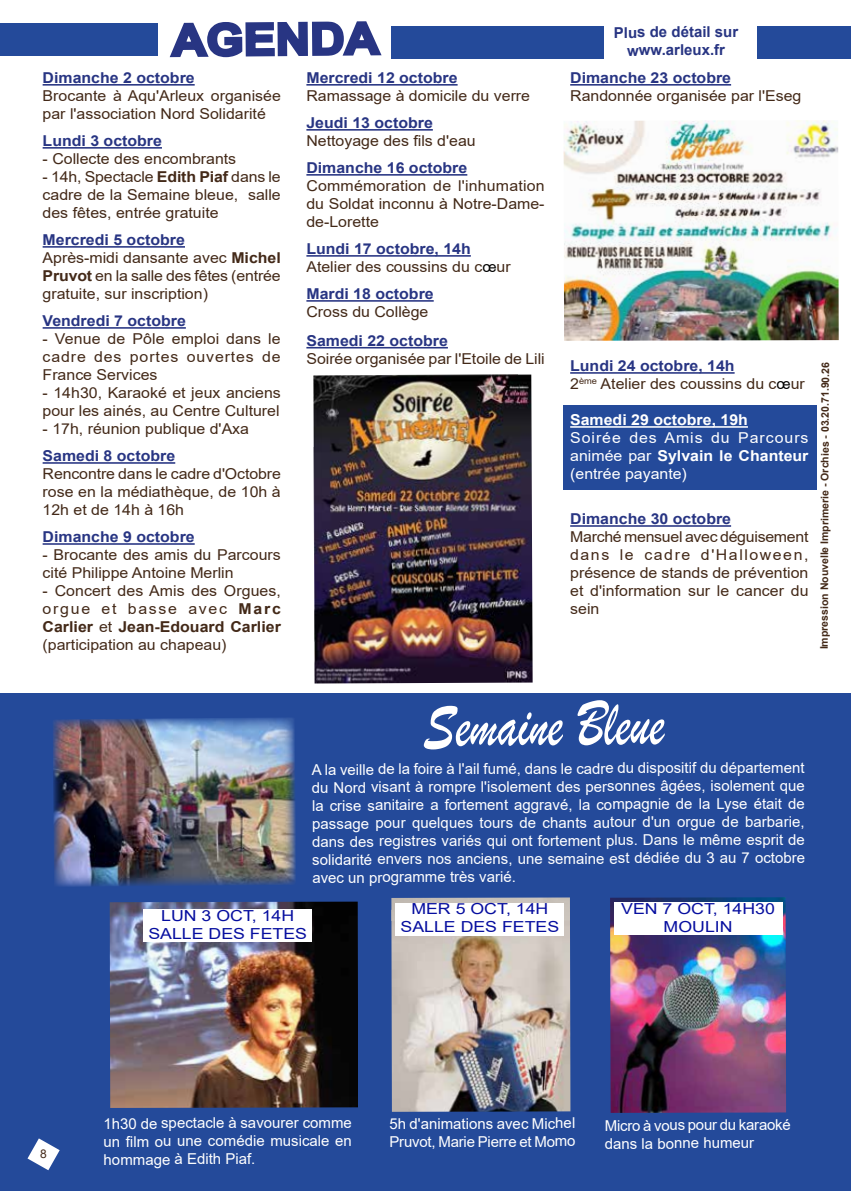
<style>
.page{position:relative;width:851px;height:1191px;background:#fff}
.page>*{position:absolute;margin:0;border:0;box-sizing:border-box;transform-origin:0 0}
.t1{font:67.5px "Brush Script";color:#fff;scale:.74 1}
.t2{font:700 43.5px "Arial";color:#283583;scale:1.1 1}
.t3{font:15.15px/18.3px "Arial";color:#060e9f;text-align:center;scale:1.17 1}
.t4{font:15px/18px "Arial";color:#432918;scale:1.06 1}
.t5{font:15px/18.1px "Arial";letter-spacing:-.005em;color:#fff;text-align:justify}
.t6{font:700 15px "Arial";color:#283583;scale:1.06 1}
.t7{font:15px/18px "Arial";letter-spacing:-.005em;color:#fff;text-align:justify;scale:1.06 1}
.t8{font:700 15px/18px "Arial";color:#283583;text-align:center}
.t9{font:700 15px "Arial";color:#fff;scale:1.06 1}
.t10{font:12px "Arial";color:#432918}
.t11{font:700 10.5px "Arial";letter-spacing:-.005em;color:#432918}
.s1{font-weight:700}
.s2{font-weight:700;color:#283583}
.s3{color:#000}
</style>
<div class="page">
<svg style="left:169px;top:21px;width:213px;height:37px"></svg>
<img style="left:313px;top:374px;width:219px;height:309px">
<div style="left:0;top:693px;width:850px;height:498px;background:#244a9a"></div>
<img style="left:53px;top:718px;width:243px;height:169px">
<img style="left:110px;top:901px;width:248px;height:207px">
<div style="left:143px;top:909px;width:169px;height:33px;background:#fff"></div>
<img style="left:391px;top:921px;width:179px;height:190px">
<img style="left:610px;top:897px;width:176px;height:215px">
<div style="left:613px;top:902px;width:169px;height:33px;background:#fff"></div>
<svg style="left:28px;top:1138px;width:32px;height:32px"></svg>
<img style="left:391px;top:897px;width:179px;height:24px">
<div style="left:395px;top:903px;width:169px;height:32px;background:#fff"></div>
<div style="left:0;top:23px;width:157px;height:32px;background:#244a9a"></div>
<div style="left:391px;top:26px;width:212px;height:32px;background:#244a9a"></div>
<div style="left:757px;top:27px;width:93px;height:32px;background:#244a9a"></div>
<img style="left:563px;top:120px;width:275px;height:221px">
<div style="left:563px;top:405px;width:253px;height:84px;background:#244a9a"></div>
<hr style="left:43px;top:84px;width:152px;height:2px;background:#283583">
<hr style="left:43px;top:147px;width:119px;height:2px;background:#283583">
<hr style="left:43px;top:246px;width:142px;height:2px;background:#283583">
<hr style="left:43px;top:327px;width:143px;height:2px;background:#283583">
<hr style="left:43px;top:462px;width:132px;height:2px;background:#283583">
<hr style="left:43px;top:543px;width:152px;height:2px;background:#283583">
<hr style="left:306px;top:84px;width:151px;height:2px;background:#283583">
<hr style="left:306px;top:129px;width:127px;height:2px;background:#283583">
<hr style="left:306px;top:174px;width:161px;height:2px;background:#283583">
<hr style="left:306px;top:255px;width:165px;height:2px;background:#283583">
<hr style="left:306px;top:300px;width:127px;height:2px;background:#283583">
<hr style="left:306px;top:347px;width:142px;height:1px;background:#283583">
<hr style="left:570px;top:84px;width:161px;height:2px;background:#283583">
<hr style="left:570px;top:372px;width:164px;height:2px;background:#283583">
<hr style="left:570px;top:426px;width:177px;height:2px;background:#fff">
<hr style="left:570px;top:525px;width:161px;height:2px;background:#283583">
<h2 class="t2" style="left:171px;top:10px;width:190px;rotate:-1deg">AGENDA</h2>
<p class="t8" style="left:614px;top:23px;width:126px">Plus de détail sur www.arleux.fr</p>
<p class="t6" style="left:43px;top:67px;width:145px">Dimanche 2 octobre</p>
<p class="t4" style="left:43px;top:87px;width:226px">Brocante à Aqu'Arleux organisée par l'association Nord Solidarité</p>
<p class="t6" style="left:43px;top:130px;width:114px">Lundi 3 octobre</p>
<p class="t4" style="left:43px;top:150px;width:184px">- Collecte des encombrants</p>
<p class="t4" style="left:43px;top:168px;width:226px;text-align:justify">- 14h, Spectacle <span class="s1">Edith Piaf</span> dans le cadre de la Semaine bleue, salle des fêtes, entrée gratuite</p>
<p class="t4" style="left:43px;top:231px;width:226px"><span class="s2">Mercredi 5 octobre<br></span>Après-midi dansante avec <span class="s1">Michel<br>Pruvot</span> en la salle des fêtes (entrée gratuite, sur inscription)</p>
<p class="t6" style="left:43px;top:310px;width:137px">Vendredi 7 octobre</p>
<p class="t4" style="left:43px;top:330px;width:226px;text-align:justify">- Venue de Pôle emploi dans le cadre des portes ouvertes de France Services</p>
<p class="t4" style="left:43px;top:384px;width:226px">- 14h30, Karaoké et jeux anciens pour les ainés, au Centre Culturel</p>
<p class="t4" style="left:43px;top:420px;width:196px">- 17h, réunion publique d'Axa</p>
<p class="t6" style="left:43px;top:445px;width:127px">Samedi 8 octobre</p>
<p class="t4" style="left:43px;top:465px;width:226px;text-align:justify">Rencontre dans le cadre d'Octobre rose en la médiathèque, de 10h à 12h et de 14h à 16h</p>
<p class="t6" style="left:43px;top:526px;width:145px">Dimanche 9 octobre</p>
<p class="t4" style="left:43px;top:546px;width:226px">- Brocante des amis du Parcours cité Philippe Antoine Merlin</p>
<p class="t4" style="left:43px;top:582px;width:226px;text-align:justify">- Concert des Amis des Orgues, orgue et basse avec <span class="s1">Marc Carlier</span> et <span class="s1">Jean-Edouard Carlier </span>(participation au chapeau)</p>
<p class="t6" style="left:306px;top:67px;width:144px">Mercredi 12 octobre</p>
<p class="t4" style="left:306px;top:87px;width:212px">Ramassage à domicile du verre</p>
<p class="t6" style="left:306px;top:112px;width:121px">Jeudi 13 octobre</p>
<p class="t4" style="left:306px;top:132px;width:161px">Nettoyage des fils d'eau</p>
<p class="t6" style="left:306px;top:157px;width:153px">Dimanche 16 octobre</p>
<p class="t4" style="left:306px;top:177px;width:226px;text-align:justify">Commémoration de l'inhumation du Soldat inconnu à Notre-Dame&shy;de-Lorette</p>
<p class="t4" style="left:306px;top:240px;width:194px"><span class="s2">Lundi 17 octobre, 14h<br></span>Atelier des coussins du c<span class="s3">œ</span>ur</p>
<p class="t6" style="left:306px;top:283px;width:122px">Mardi 18 octobre</p>
<p class="t4" style="left:306px;top:303px;width:117px">Cross du Collège</p>
<p class="t6" style="left:306px;top:330px;width:135px">Samedi 22 octobre</p>
<p class="t4" style="left:306px;top:350px;width:226px">Soirée organisée par l'Etoile de Lili</p>
<p class="t6" style="left:570px;top:67px;width:153px">Dimanche 23 octobre</p>
<p class="t4" style="left:570px;top:87px;width:219px">Randonnée organisée par l'Eseg</p>
<p class="t4" style="left:570px;top:357px;width:223px"><span class="s2">Lundi 24 octobre, 14h<br></span>2<sup>ème</sup> Atelier des coussins du c<span class="s3">œ</span>ur</p>
<p class="t9" style="left:570px;top:409px;width:169px">Samedi 29 octobre, 19h</p>
<p class="t7" style="left:570px;top:429px;width:226px">Soirée des Amis du Parcours animée par <span class="s1">Sylvain le Chanteur </span>(entrée payante)</p>
<p class="t6" style="left:570px;top:508px;width:153px">Dimanche 30 octobre</p>
<p class="t4" style="left:570px;top:528px;width:226px;text-align:justify">Marché mensuel avec déguisement dans le cadre d'Halloween, présence de stands de prévention et d'information sur le cancer du sein</p>
<p class="t11" style="left:817px;top:649px;width:289px;rotate:-90deg">Impression Nouvelle Imprimerie - Orchies - 03.20.71.90.26</p>
<h1 class="t1" style="left:423px;top:683px;width:327px">Semaine Bleue</h1>
<p class="t5" style="left:312px;top:759px;width:494px">A la veille de la foire à l'ail fumé, dans le cadre du dispositif du département du Nord visant à rompre l'isolement des personnes âgées, isolement que la crise sanitaire a fortement aggravé, la compagnie de la Lyse était de passage pour quelques tours de chants autour d'un orgue de barbarie, dans des registres variés qui ont fortement plus. Dans le même esprit de solidarité envers nos anciens, une semaine est dédiée du 3 au 7 octobre avec un programme très varié.</p>
<p class="t3" style="left:148px;top:906px;width:137px">LUN 3 OCT, 14H<br>SALLE DES FETES</p>
<p class="t3" style="left:621px;top:899px;width:133px">VEN 7 OCT, 14H30<br>MOULIN</p>
<p class="t3" style="left:400px;top:899px;width:137px">MER 5 OCT, 14H<br>SALLE DES FETES</p>
<p class="t10" style="left:40px;top:1145px;width:8px">8</p>
<p class="t5" style="left:103px;top:1113px;width:250px">1h30 de spectacle à savourer comme un film ou une comédie musicale en hommage à Edith Piaf.</p>
<p class="t5" style="left:389px;top:1114px;width:188px">5h d'animations avec Michel<br>Pruvot, Marie Pierre et Momo</p>
<p class="t5" style="left:604px;top:1116px;width:188px">Micro à vous pour du karaoké dans la bonne humeur</p>
</div>
